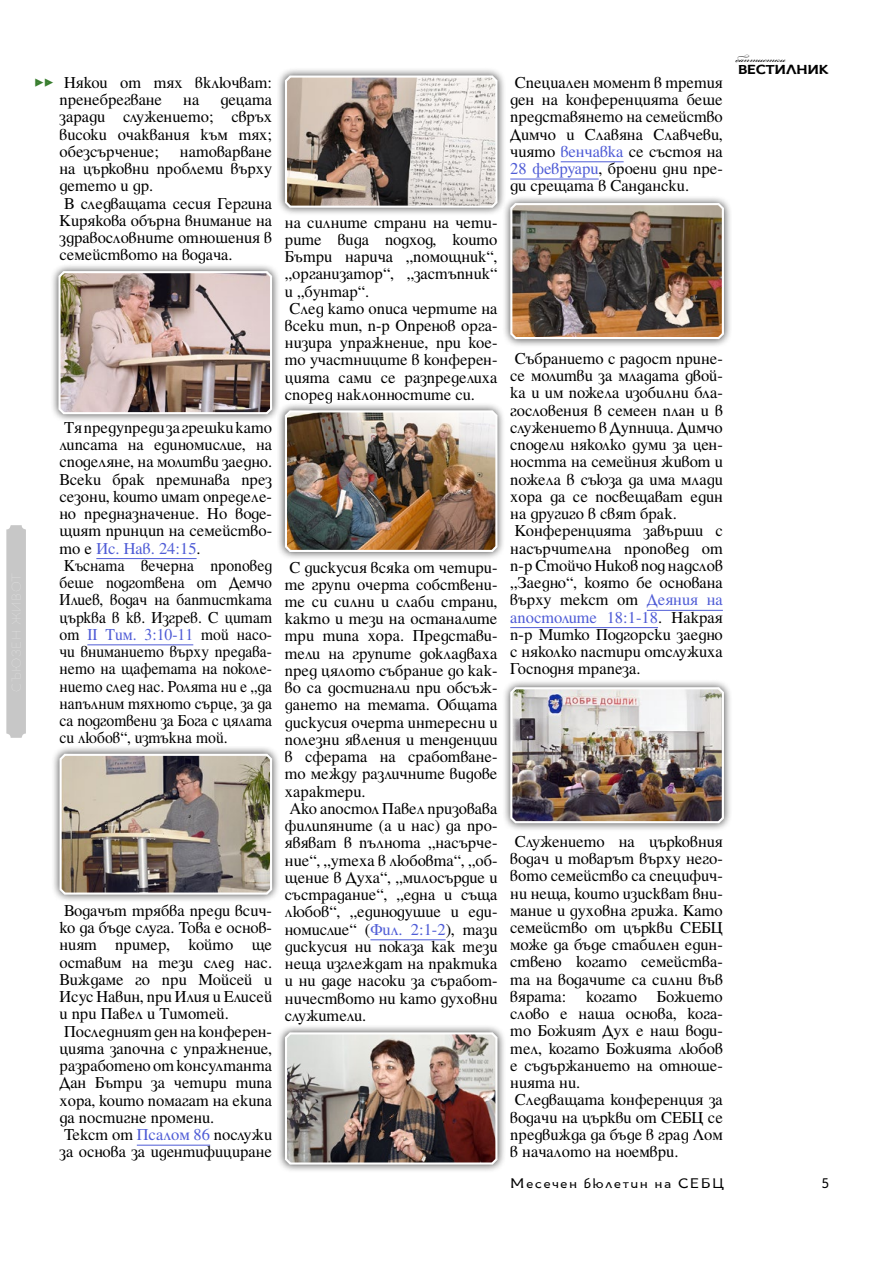
<style>
.page{position:relative;width:893px;height:1263px;background:#fff}
.page>*{position:absolute;margin:0;border:0;box-sizing:border-box;transform-origin:0 0}
.t1{font:16.5px/17.2px "Pliska";color:#000}
.t2{font:800 16.5px "Ysabeau";color:#397e2f}
.t3{font:13.5px "ADYS";letter-spacing:.08em;color:#000;scale:1.18 1}
.t4{font:13.5px "Bickham Script Three";color:#000;scale:1.2 1}
.t5{font:13.5px "ADYS";letter-spacing:.08em;color:#000}
.t6{font:700 12.15px "ADYS";letter-spacing:-.02em;color:#000;scale:1.21 1}
.s1{color:#4f5cd6}
</style>
<div class="page">
<hr style="left:96px;top:558px;width:101px;height:1px;background:#4f5cd6">
<hr style="left:87px;top:644px;width:106px;height:1px;background:#4f5cd6">
<hr style="left:137px;top:1145px;width:73px;height:1px;background:#4f5cd6">
<hr style="left:370px;top:939px;width:76px;height:1px;background:#4f5cd6">
<hr style="left:561px;top:161px;width:63px;height:1px;background:#4f5cd6">
<hr style="left:510px;top:179px;width:89px;height:1px;background:#4f5cd6">
<hr style="left:647px;top:610px;width:76px;height:1px;background:#4f5cd6">
<hr style="left:510px;top:627px;width:148px;height:1px;background:#4f5cd6">
<div style="left:51px;top:263px;width:230px;height:160px;background:#000;opacity:.75"></div>
<img style="left:57px;top:269px;width:216px;height:146px">
<div style="left:52px;top:746px;width:228px;height:157px;background:#000;opacity:.75"></div>
<img style="left:58px;top:752px;width:215px;height:144px">
<div style="left:502px;top:195px;width:231px;height:152px;background:#000;opacity:.75"></div>
<img style="left:509px;top:201px;width:216px;height:139px">
<div style="left:277px;top:68px;width:229px;height:148px;background:#000;opacity:.75"></div>
<svg style="left:284px;top:74px;width:215px;height:135px"></svg>
<div style="left:277px;top:402px;width:229px;height:158px;background:#000;opacity:.75"></div>
<img style="left:284px;top:408px;width:215px;height:145px">
<div style="left:502px;top:679px;width:231px;height:152px;background:#000;opacity:.75"></div>
<img style="left:509px;top:685px;width:216px;height:139px">
<div style="left:277px;top:1024px;width:229px;height:149px;background:#000;opacity:.75"></div>
<img style="left:284px;top:1030px;width:215px;height:136px">
<div style="left:6px;top:525px;width:20px;height:213px;background:#c7c7c7;border-radius:4px"></div>
<p class="t1" style="left:60px;top:72px;width:214px">Някои от тях включват: пренебрегване</p>
<p class="t2" style="left:34px;top:70px;width:21px">▷▷</p>
<p class="t1" style="left:60px;top:89px;width:214px;text-align:justify;text-indent:161px">децата заради служението; свръх високи очаквания към тях; обезсърчение;</p>
<p class="t1" style="left:183px;top:89px;width:18px">на</p>
<p class="t1" style="left:60px;top:141px;width:214px;text-indent:120px">натоварване на църковни проблеми върху детето и др.<br>В следващата сесия Гергина<br>Кирякова обърна внимание на здравословните отношения в семейството на водача.</p>
<p class="t1" style="left:60px;top:417px;width:214px">Тя предупреди за грешки като липсата на единомислие, на споделяне, на молитви заедно.<br>Всеки брак преминава през сезони, които имат определе&shy;но предназначение. Но воде&shy;щият принцип на семейство&shy;то е <span class="s1">Ис. Нав. 24:15</span>.<br>Късната вечерна проповед беше подготвена от Демчо<br>Илиев, водач на баптистката църква в кв. Изгрев. С цитат от <span class="s1">II Тим. 3:10-11</span> той насо&shy;чи вниманието върху предава&shy;нето на щафетата на поколе&shy;нието след нас. Ролята ни е „да напълним тяхното сърце, за да са подготвени за Бога с цялата си любов“, изтъкна той.</p>
<p class="t1" style="left:60px;top:900px;width:214px">Водачът трябва преди всич&shy;ко да бъде слуга. Това е основ&shy;ният пример, който ще оставим на тези след нас.<br>Виждаме го при Мойсей и<br>Исус Навин, при Илия и Елисей и при Павел и Тимотей.<br>Последният ден на конферен&shy;цията започна с упражнение, разработено от консултанта<br>Дан Бътри за четири типа хора, които помагат на екипа да постигне промени.<br>Текст от <span class="s1">Псалом 86</span> послужи за основа за идентифициране</p>
<p class="t1" style="left:285px;top:212px;width:214px">на силните страни на чети&shy;рите вида подход, които<br>Бътри нарича „помощник“, „организатор“, „застъпник“ и „бунтар“.<br>След като описа чертите на всеки тип, п-р Опренов орга&shy;низира упражнение, при кое&shy;то участниците в конферен&shy;цията сами се разпределиха според наклонностите си.</p>
<p class="t1" style="left:285px;top:557px;width:214px">С дискусия всяка от четири&shy;те групи очерта собствени&shy;те си силни и слаби страни, както и тези на останалите три типа хора. Представи&shy;тели на групите докладваха пред цялото събрание до как&shy;во са достигнали при обсъж&shy;дането на темата. Общата дискусия очерта интересни и полезни явления и тенденции в сферата на сработване&shy;то между различните видове характери.<br>Ако апостол Павел призовава филипяните (а и нас) да про&shy;явяват в пълнота „насърче&shy;ние“, „утеха в любовта“, „об&shy;щение в Духа“, „милосърдие и състрадание“, „една и съща любов“, „единодушие и еди&shy;номислие“ (<span class="s1">Фил. 2:1-2</span>), тази дискусия ни показа как тези неща изглеждат на практика и ни даде насоки за съработ&shy;ничеството ни като духовни служители.</p>
<p class="t1" style="left:510px;top:72px;width:214px;text-align:justify">Специален момент в третия ден на конференцията беше представянето на семейство Димчо и Славяна Славчеви, чиято <span class="s1">венчавка</span> се състоя на <span class="s1">28 февруари</span>, броени дни пре&shy;ди срещата в Сандански.</p>
<p class="t4" style="left:736px;top:50px;width:43px">баптистки</p>
<p class="t6" style="left:738px;top:59px;width:76px">ВЕСТИЛНИК</p>
<p class="t1" style="left:510px;top:348px;width:214px">Събранието с радост прине&shy;се молитви за младата двой&shy;ка и им пожела изобилни бла&shy;гословения в семеен план и в служението в Дупница. Димчо сподели няколко думи за цен&shy;ността на семейния живот и пожела в съюза да има млади хора да се посвещават един на другиго в свят брак.<br>Конференцията завърши с насърчителна проповед от п-р Стойчо Ников под надслов „Заедно“, която бе основана върху текст от <span class="s1">Деяния на апостолите 18:1-18</span>. Накрая п-р Митко Подгорски заедно с няколко пастири отслужиха<br>Господня трапеза.</p>
<p class="t1" style="left:510px;top:831px;width:214px">Служението на църковния водач и товарът върху него&shy;вото семейство са специфич&shy;ни неща, които изискват вни&shy;мание и духовна грижа. Като семейство от църкви СЕБЦ може да бъде стабилен един&shy;ствено когато семейства&shy;та на водачите са силни във вярата: когато Божието слово е наша основа, кога&shy;то Божият Дух е наш води&shy;тел, когато Божията любов е съдържанието на отноше&shy;нията ни.<br>Следващата конференция за водачи на църкви от СЕБЦ се предвижда да бъде в град Лом в началото на ноември.</p>
<p class="t3" style="left:510px;top:1172px;width:183px">Месечен бюлетин на СЕБЦ</p>
<p class="t5" style="left:822px;top:1172px;width:9px">5</p>
</div>
